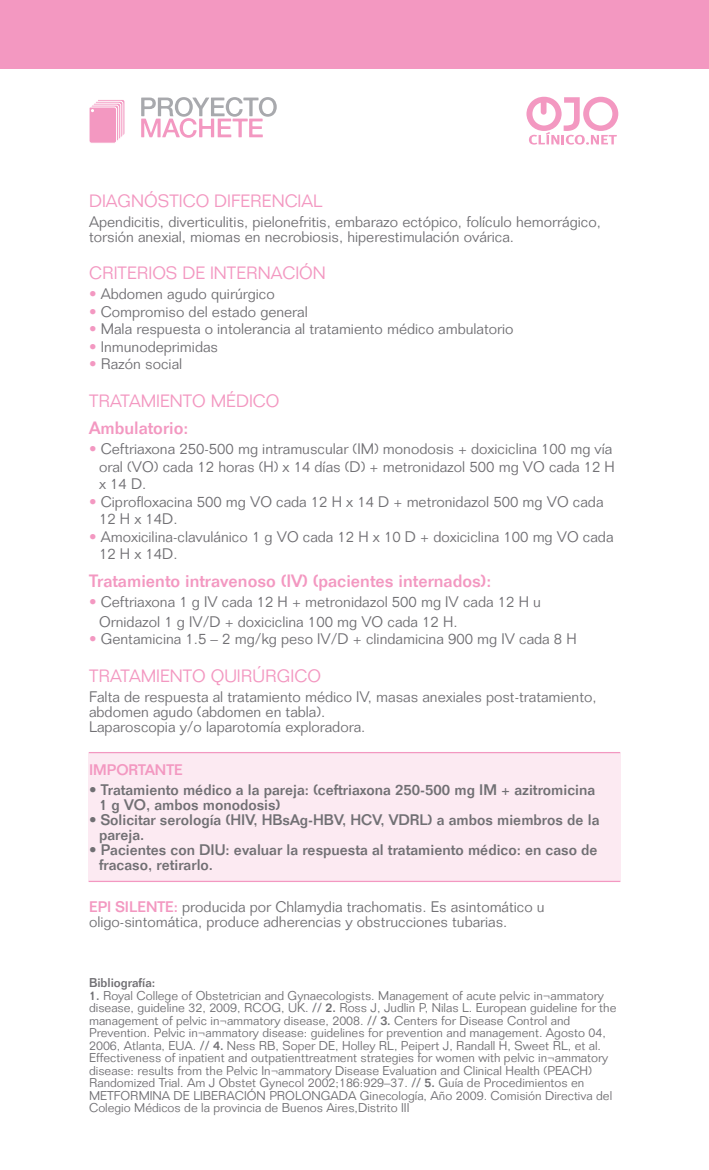
<style>
.page{position:relative;width:709px;height:1170px;background:#fff}
.page>*{position:absolute;margin:0;border:0;box-sizing:border-box;transform-origin:0 0}
.t1{font:300 17.5px "Folio";color:#f398c1}
.t2{font:500 17.5px "Folio";color:#f398c1}
.t3{font:300 15px/15px "Folio";color:#717074}
.t4{font:500 15px/15px "Folio";color:#717074}
.t5{font:500 15px "Folio";color:#f398c1}
.t6{font:300 12.5px/12.5px "Folio";color:#717074}
.t7{font:500 12.5px "Folio";letter-spacing:-.005em;color:#717074}
.s1{color:#f398c1}
.s2{font-weight:500;color:#f398c1}
.s3{font-weight:500}
</style>
<div class="page">
<div style="left:88px;top:752px;width:532px;height:129px;background:#fceaf2"></div>
<hr style="left:89px;top:752px;width:531px;height:1px;background:#f398c1">
<hr style="left:89px;top:880px;width:531px;height:2px;background:#f398c1">
<svg style="left:89px;top:100px;width:36px;height:43px"></svg>
<svg style="left:141px;top:97px;width:136px;height:41px"></svg>
<svg style="left:526px;top:97px;width:92px;height:48px"></svg>
<div style="left:0;top:0;width:709px;height:68px;background:#f398c1"></div>
<p class="t1" style="left:89px;top:190px;width:235px">DIAGNÓSTICO DIFERENCIAL</p>
<p class="t3" style="left:89px;top:214px;width:513px">Apendicitis, diverticulitis, pielonefritis, embarazo ectópico, folículo hemorrágico, torsión anexial, miomas en necrobiosis, hiperestimulación ovárica.</p>
<p class="t1" style="left:89px;top:262px;width:238px">CRITERIOS DE INTERNACIÓN</p>
<p class="t3" style="left:89px;top:286px;width:187px"><span class="s1">•</span> Abdomen agudo quirúrgico</p>
<p class="t3" style="left:89px;top:304px;width:220px"><span class="s1">•</span> Compromiso del estado general</p>
<p class="t3" style="left:89px;top:321px;width:426px"><span class="s1">•</span> Mala respuesta o intolerancia al tratamiento médico ambulatorio</p>
<p class="t3" style="left:89px;top:339px;width:130px"><span class="s1">•</span> Inmunodeprimidas</p>
<p class="t3" style="left:89px;top:356px;width:95px"><span class="s1">•</span> Razón social</p>
<p class="t1" style="left:89px;top:390px;width:192px">TRATAMIENTO MÉDICO</p>
<p class="t2" style="left:89px;top:417px;width:101px">Ambulatorio:</p>
<p class="t3" style="left:99px;top:440px;width:517px;line-height:17.5px;text-indent:-10px"><span class="s1">•</span> Ceftriaxona 250-500 mg intramuscular (IM) monodosis + doxiciclina 100 mg vía oral (VO) cada 12 horas (H) x 14 días (D) + metronidazol 500 mg VO cada 12 H x 14 D.</p>
<p class="t3" style="left:99px;top:493px;width:506px;line-height:17.5px;text-indent:-10px"><span class="s1">•</span> Ciprofloxacina 500 mg VO cada 12 H x 14 D + metronidazol 500 mg VO cada<br>12 H x 14D.</p>
<p class="t3" style="left:99px;top:528px;width:516px;line-height:17.5px;text-indent:-10px"><span class="s1">•</span> Amoxicilina-clavulánico 1 g VO cada 12 H x 10 D + doxiciclina 100 mg VO cada<br>12 H x 14D.</p>
<p class="t2" style="left:89px;top:570px;width:404px">Tratamiento intravenoso (IV) (pacientes internados):</p>
<p class="t3" style="left:99px;top:591px;width:443px;line-height:20px;text-indent:-10px"><span class="s1">•</span> Ceftriaxona 1 g IV cada 12 H + metronidazol 500 mg IV cada 12 H u<br>Ornidazol 1 g IV/D + doxiciclina 100 mg VO cada 12 H.</p>
<p class="t3" style="left:89px;top:631px;width:489px"><span class="s1">•</span> Gentamicina 1.5 – 2 mg/kg peso IV/D + clindamicina 900 mg IV cada 8 H</p>
<p class="t1" style="left:89px;top:665px;width:233px">TRATAMIENTO QUIRÚRGICO</p>
<p class="t3" style="left:89px;top:689px;width:509px">Falta de respuesta al tratamiento médico IV, masas anexiales post-tratamiento, abdomen agudo (abdomen en tabla).<br>Laparoscopia y/o laparotomía exploradora.</p>
<p class="t5" style="left:89px;top:760px;width:95px">IMPORTANTE</p>
<p class="t4" style="left:99px;top:781px;width:497px;text-indent:-10px">• Tratamiento médico a la pareja: (ceftriaxona 250-500 mg IM + azitromicina<br>1 g VO, ambos monodosis)</p>
<p class="t4" style="left:99px;top:811px;width:502px;text-indent:-10px">• Solicitar serología (HIV, HBsAg-HBV, HCV, VDRL) a ambos miembros de la pareja.</p>
<p class="t4" style="left:99px;top:841px;width:500px;text-indent:-10px">• Pacientes con DIU: evaluar la respuesta al tratamiento médico: en caso de fracaso, retirarlo.</p>
<p class="t3" style="left:89px;top:899px;width:457px"><span class="s2">EPI SILENTE:</span> producida por Chlamydia trachomatis. Es asintomático u oligo-sintomática, produce adherencias y obstrucciones tubarias.</p>
<p class="t7" style="left:89px;top:975px;width:68px">Bibliografía:</p>
<p class="t6" style="left:89px;top:988px;width:529px"><span class="s3">1.</span> Royal College of Obstetrician and Gynaecologists. Management of acute pelvic in¬ammatory disease, guideline 32, 2009, RCOG, UK. <span class="s3">// 2.</span> Ross J, Judlin P, Nilas L. European guideline for the management of pelvic in¬ammatory disease, 2008. <span class="s3">// 3.</span> Centers for Disease Control and Prevention. Pelvic in¬ammatory disease: guidelines for prevention and management. Agosto 04, 2006, Atlanta, EUA. <span class="s3">// 4.</span> Ness RB, Soper DE, Holley RL, Peipert J, Randall H, Sweet RL, et al.<br>Effectiveness of inpatient and outpatienttreatment strategies for women with pelvic in¬ammatory disease: results from the Pelvic In¬ammatory Disease Evaluation and Clinical Health (PEACH)<br>Randomized Trial. Am J Obstet Gynecol 2002;186:929–37. <span class="s3">// 5.</span> Guía de Procedimientos en METFORMINA DE LIBERACIÓN PROLONGADA Ginecología, Año 2009. Comisión Directiva del Colegio Médicos de la provincia de Buenos Aires,Distrito III</p>
</div>
